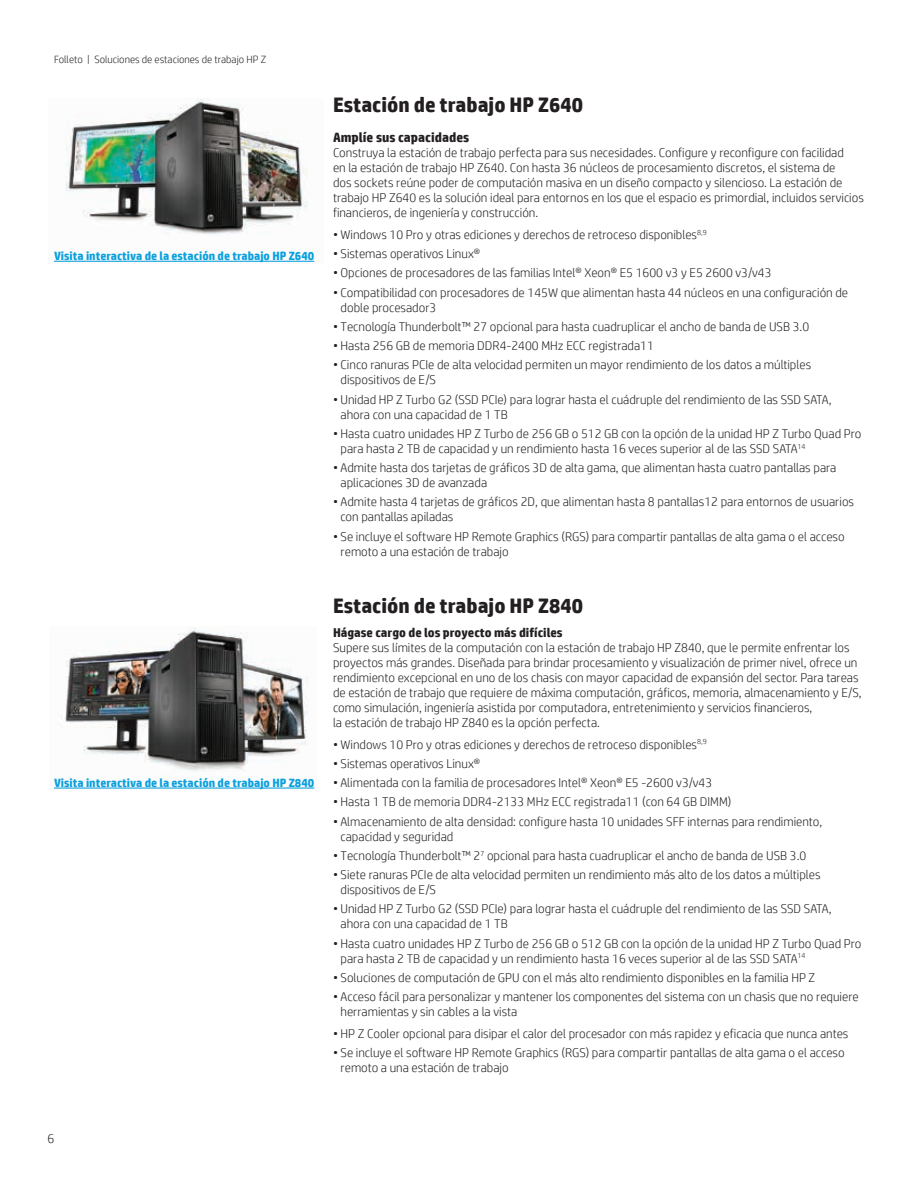
<style>
.page{position:relative;width:918px;height:1188px;background:#fff}
.page>*{position:absolute;margin:0;border:0;box-sizing:border-box;transform-origin:0 0}
.Bullet{font:700 21px "HP Simplified";color:#231f20}
.Subhead_14_16_bold_b{font:700 21px "HP Simplified";color:#231f20}
.Body_last{font:700 13.5px "HP Simplified";color:#231f20}
.Body_before_bullet{font:300 12.75px/15px "HP Simplified";color:#231f20}
.Body_header_bold{font:700 12.75px "HP Simplified";color:#231f20}
.Body{font:300 12.75px "HP Simplified";color:#231f20}
.Sidebar_header{font:700 12px "HP Simplified";color:#0ca0dd}
.Title_descriptor{font:300 10.5px "HP Simplified";color:#231f20}
</style>
<div class="page">
<img style="left:54px;top:628px;width:261px;height:161px">
<hr style="left:54px;top:788px;width:260px;height:1px;background:#0ca0dd">
<img style="left:54px;top:98px;width:261px;height:164px">
<hr style="left:54px;top:261px;width:260px;height:1px;background:#0ca0dd">
<p class="Title_descriptor" style="left:54px;top:53px;width:214px">Folleto | Soluciones de estaciones de trabajo HP Z</p>
<p class="Sidebar_header" style="left:54px;top:249px;width:262px">Visita interactiva de la estación de trabajo HP Z640</p>
<p class="Sidebar_header" style="left:54px;top:776px;width:262px">Visita interactiva de la estación de trabajo HP Z840</p>
<p class="Bullet" style="left:333px;top:92px;width:252px">Estación de trabajo HP Z640</p>
<p class="Body_last" style="left:333px;top:129px;width:138px">Amplíe sus capacidades</p>
<p class="Body_before_bullet" style="left:333px;top:145px;width:532px">Construya la estación de trabajo perfecta para sus necesidades. Configure y reconfigure con facilidad<br>en la estación de trabajo HP Z640. Con hasta 36 núcleos de procesamiento discretos, el sistema de<br>dos sockets reúne poder de computación masiva en un diseño compacto y silencioso. La estación de trabajo HP Z640 es la solución ideal para entornos en los que el espacio es primordial, incluidos servicios financieros, de ingeniería y construcción.</p>
<p class="Body_before_bullet" style="left:333px;top:227px;width:375px">• Windows 10 Pro y otras ediciones y derechos de retroceso disponibles<sup>8,9</sup></p>
<p class="Body_before_bullet" style="left:333px;top:246px;width:149px">• Sistemas operativos Linux®</p>
<p class="Body_before_bullet" style="left:333px;top:265px;width:440px">• Opciones de procesadores de las familias Intel® Xeon® E5 1600 v3 y E5 2600 v3/v43</p>
<p class="Body_before_bullet" style="left:341px;top:285px;width:509px;text-indent:-8px">• Compatibilidad con procesadores de 145W que alimentan hasta 44 núcleos en una configuración de doble procesador3</p>
<p class="Body_before_bullet" style="left:333px;top:319px;width:478px">• Tecnología Thunderbolt™ 27 opcional para hasta cuadruplicar el ancho de banda de USB 3.0</p>
<p class="Body_before_bullet" style="left:333px;top:338px;width:322px">• Hasta 256 GB de memoria DDR4-2400 MHz ECC registrada11</p>
<p class="Body_before_bullet" style="left:341px;top:357px;width:472px;text-indent:-8px">• Cinco ranuras PCIe de alta velocidad permiten un mayor rendimiento de los datos a múltiples dispositivos de E/S</p>
<p class="Body_before_bullet" style="left:341px;top:392px;width:492px;text-indent:-8px">• Unidad HP Z Turbo G2 (SSD PCIe) para lograr hasta el cuádruple del rendimiento de las SSD SATA, ahora con una capacidad de 1 TB</p>
<p class="Body_before_bullet" style="left:341px;top:426px;width:522px;text-indent:-8px">• Hasta cuatro unidades HP Z Turbo de 256 GB o 512 GB con la opción de la unidad HP Z Turbo Quad Pro para hasta 2 TB de capacidad y un rendimiento hasta 16 veces superior al de las SSD SATA<sup>14</sup></p>
<p class="Body_before_bullet" style="left:341px;top:460px;width:497px;text-indent:-8px">• Admite hasta dos tarjetas de gráficos 3D de alta gama, que alimentan hasta cuatro pantallas para aplicaciones 3D de avanzada</p>
<p class="Body_before_bullet" style="left:341px;top:494px;width:515px;text-indent:-8px">• Admite hasta 4 tarjetas de gráficos 2D, que alimentan hasta 8 pantallas12 para entornos de usuarios con pantallas apiladas</p>
<p class="Body_before_bullet" style="left:341px;top:529px;width:506px;text-indent:-8px">• Se incluye el software HP Remote Graphics (RGS) para compartir pantallas de alta gama o el acceso remoto a una estación de trabajo</p>
<p class="Subhead_14_16_bold_b" style="left:333px;top:594px;width:252px">Estación de trabajo HP Z840</p>
<p class="Body_header_bold" style="left:333px;top:625px;width:231px">Hágase cargo de los proyecto más difíciles</p>
<p class="Body_before_bullet" style="left:333px;top:640px;width:530px">Supere sus límites de la computación con la estación de trabajo HP Z840, que le permite enfrentar los proyectos más grandes. Diseñada para brindar procesamiento y visualización de primer nivel, ofrece un rendimiento excepcional en uno de los chasis con mayor capacidad de expansión del sector. Para tareas de estación de trabajo que requiere de máxima computación, gráficos, memoria, almacenamiento y E/S, como simulación, ingeniería asistida por computadora, entretenimiento y servicios financieros,<br>la estación de trabajo HP Z840 es la opción perfecta.</p>
<p class="Body_before_bullet" style="left:333px;top:737px;width:375px">• Windows 10 Pro y otras ediciones y derechos de retroceso disponibles<sup>8,9</sup></p>
<p class="Body_before_bullet" style="left:333px;top:756px;width:149px">• Sistemas operativos Linux®</p>
<p class="Body_before_bullet" style="left:333px;top:775px;width:381px">• Alimentada con la familia de procesadores Intel® Xeon® E5 -2600 v3/v43</p>
<p class="Body_before_bullet" style="left:333px;top:794px;width:400px">• Hasta 1 TB de memoria DDR4-2133 MHz ECC registrada11 (con 64 GB DIMM)</p>
<p class="Body_before_bullet" style="left:341px;top:814px;width:483px;text-indent:-8px">• Almacenamiento de alta densidad: configure hasta 10 unidades SFF internas para rendimiento, capacidad y seguridad</p>
<p class="Body_before_bullet" style="left:333px;top:848px;width:475px">• Tecnología Thunderbolt™ 2<sup>7</sup> opcional para hasta cuadruplicar el ancho de banda de USB 3.0</p>
<p class="Body_before_bullet" style="left:341px;top:867px;width:482px;text-indent:-8px">• Siete ranuras PCIe de alta velocidad permiten un rendimiento más alto de los datos a múltiples dispositivos de E/S</p>
<p class="Body_before_bullet" style="left:341px;top:901px;width:492px;text-indent:-8px">• Unidad HP Z Turbo G2 (SSD PCIe) para lograr hasta el cuádruple del rendimiento de las SSD SATA, ahora con una capacidad de 1 TB</p>
<p class="Body_before_bullet" style="left:341px;top:936px;width:522px;text-indent:-8px">• Hasta cuatro unidades HP Z Turbo de 256 GB o 512 GB con la opción de la unidad HP Z Turbo Quad Pro para hasta 2 TB de capacidad y un rendimiento hasta 16 veces superior al de las SSD SATA<sup>14</sup></p>
<p class="Body_before_bullet" style="left:333px;top:970px;width:484px">• Soluciones de computación de GPU con el más alto rendimiento disponibles en la familia HP Z</p>
<p class="Body_before_bullet" style="left:341px;top:989px;width:520px;text-indent:-8px">• Acceso fácil para personalizar y mantener los componentes del sistema con un chasis que no requiere herramientas y sin cables a la vista</p>
<p class="Body_before_bullet" style="left:333px;top:1026px;width:517px">• HP Z Cooler opcional para disipar el calor del procesador con más rapidez y eficacia que nunca antes</p>
<p class="Body_before_bullet" style="left:341px;top:1045px;width:506px;text-indent:-8px">• Se incluye el software HP Remote Graphics (RGS) para compartir pantallas de alta gama o el acceso remoto a una estación de trabajo</p>
<p class="Body" style="left:48px;top:1131px;width:8px">6</p>
</div>
